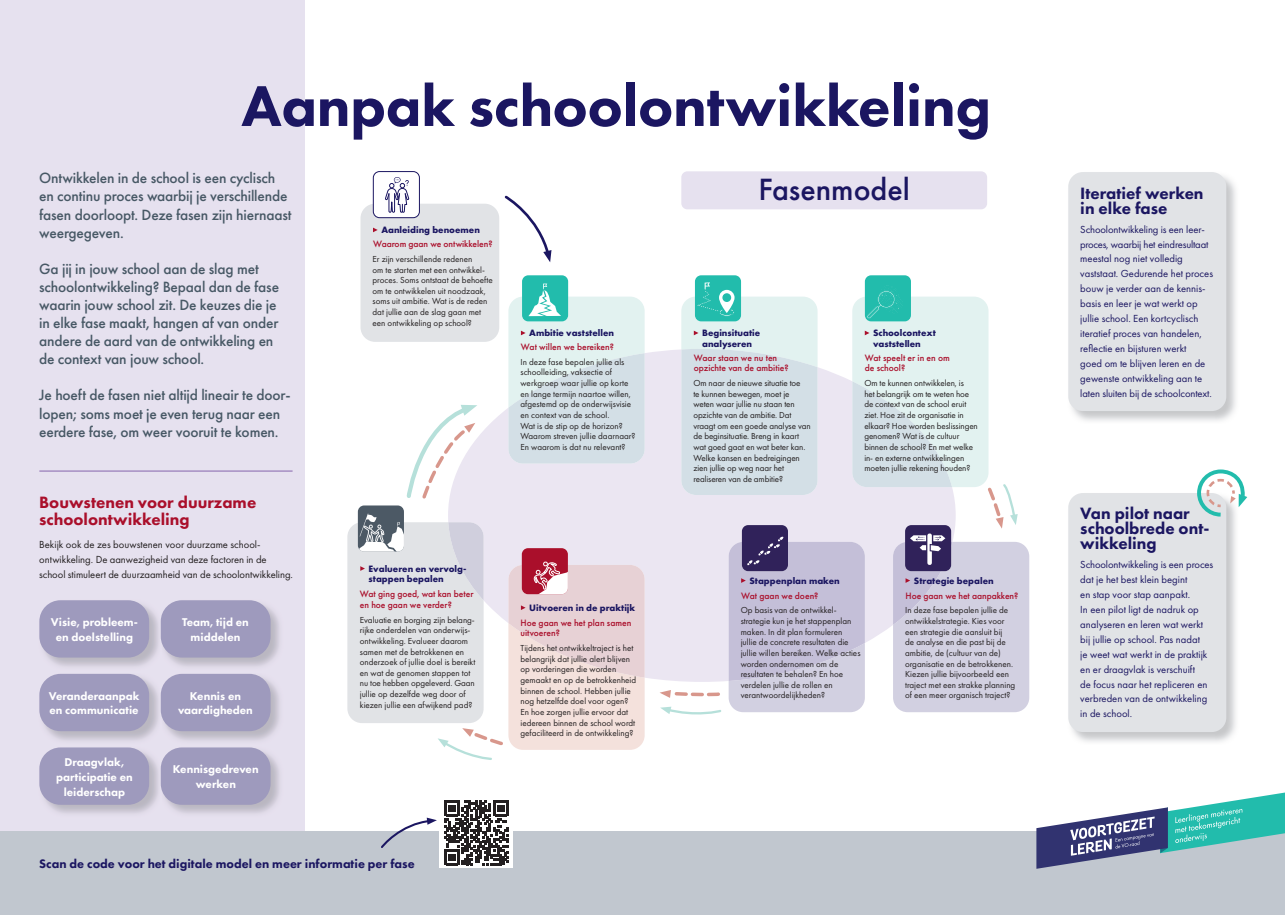
<style>
.page{position:relative;width:1285px;height:915px;background:#fff}
.page>*{position:absolute;margin:0;border:0;box-sizing:border-box;transform-origin:0 0}
.t1{font:800 59.55px "Futura PT";letter-spacing:-.005em;color:#1b1661}
.t2{font:500 31.88px "Futura PT";color:#1b1661}
.t3{font:800 17.02px/14.9px "Futura PT";color:#1b1661}
.t4{font:800 17.02px/17px "Futura PT";color:#aa0f2b}
.t5{font:500 15.45px/18.1px "Futura PT";letter-spacing:-.01em;color:#475865}
.t6{font:800 12.75px "Futura PT";color:#1b1661}
.t7{font:800 11.7px/14.9px "Futura PT";color:#fff;text-align:center}
.t8{font:10.65px/14.9px "Futura PT";color:#1b1661}
.t9{font:10.65px/14.9px "Futura PT";letter-spacing:-.005em;color:#231f20}
.t10{font:500 9.6px/10.6px "Futura PT";color:#aa0f2b}
.t11{font:700 9.6px/10.6px "Futura PT";color:#1b1661}
.t12{font:9.07px/10.6px "Futura PT";color:#231f20}
</style>
<div class="page">
<div style="left:0;top:0;width:304px;height:914px;background:#e6e1ef"></div>
<img style="left:39px;top:600px;width:120px;height:67px">
<div style="left:39px;top:600px;width:110px;height:57px;background:#9e9abd;border-radius:21px"></div>
<img style="left:162px;top:600px;width:118px;height:67px">
<img style="left:160px;top:615px;width:2px;height:28px">
<div style="left:161px;top:600px;width:109px;height:57px;background:#9e9abd;border-radius:21px"></div>
<img style="left:43px;top:678px;width:116px;height:62px">
<div style="left:39px;top:673px;width:110px;height:58px;background:#9e9abd;border-radius:21px"></div>
<img style="left:162px;top:678px;width:118px;height:62px">
<img style="left:160px;top:688px;width:2px;height:29px">
<div style="left:161px;top:673px;width:109px;height:58px;background:#9e9abd;border-radius:21px"></div>
<img style="left:39px;top:752px;width:120px;height:62px">
<div style="left:39px;top:747px;width:110px;height:57px;background:#9e9abd;border-radius:21px"></div>
<img style="left:162px;top:751px;width:118px;height:63px">
<img style="left:160px;top:762px;width:2px;height:28px">
<div style="left:161px;top:747px;width:109px;height:57px;background:#9e9abd;border-radius:21px"></div>
<div style="left:644px;top:349px;width:15px;height:332px;background:#ebe6f2"></div>
<div style="left:360px;top:204px;width:139px;height:138px;background:#e1e3e6;border-radius:15px"></div>
<div style="left:373px;top:171px;width:46px;height:46px;background:#fff;border-radius:6px"></div>
<div style="left:373px;top:171px;width:46px;height:47px;border:1px solid #1b1661;border-radius:6px"></div>
<svg style="left:385px;top:177px;width:24px;height:35px"></svg>
<svg style="left:373px;top:227px;width:4px;height:5px"></svg>
<svg style="left:504px;top:195px;width:47px;height:67px"></svg>
<img style="left:1071px;top:172px;width:165px;height:249px">
<div style="left:1068px;top:172px;width:157px;height:239px;background:#e1e3e6;border-radius:15px"></div>
<img style="left:1068px;top:518px;width:168px;height:224px">
<div style="left:1068px;top:493px;width:157px;height:238px;background:#e1e3e6;border-radius:15px"></div>
<svg style="left:1197px;top:469px;width:49px;height:49px"></svg>
<div style="left:0;top:831px;width:1284px;height:83px;background:#c1c7cf"></div>
<svg style="left:1036px;top:792px;width:248px;height:76px"></svg>
<svg style="left:439px;top:800px;width:74px;height:67px"></svg>
<svg style="left:444px;top:800px;width:64px;height:64px"></svg>
<svg style="left:381px;top:817px;width:56px;height:31px"></svg>
<div style="left:681px;top:171px;width:305px;height:38px;background:#e6e1ef;border-radius:6px"></div>
<hr style="left:39px;top:470px;width:253px;height:1px;background:#8665ac">
<svg style="left:659px;top:275px;width:370px;height:440px"></svg>
<svg style="left:347px;top:275px;width:297px;height:485px"></svg>
<h1 class="t1" style="left:241px;top:69px;width:751px">Aanpak schoolontwikkeling</h1>
<h3 class="t5" style="left:39px;top:169px;width:254px">Ontwikkelen in de school is een cyclisch en continu proces waarbij je verschillende fasen doorloopt. Deze fasen zijn hiernaast weergegeven.</h3>
<h3 class="t5" style="left:39px;top:259px;width:241px">Ga jij in jouw school aan de slag met schoolontwikkeling? Bepaal dan de fase waarin jouw school zit. De keuzes die je in elke fase maakt, hangen af van onder andere de aard van de ontwikkeling en de context van jouw school.</h3>
<h3 class="t5" style="left:39px;top:386px;width:253px">Je hoeft de fasen niet altijd lineair te door&shy;lopen; soms moet je even terug naar een eerdere fase, om weer vooruit te komen.</h3>
<h2 class="t2" style="left:758px;top:170px;width:153px">Fasenmodel</h2>
<p class="t11" style="left:381px;top:224px;width:100px">Aanleiding benoemen</p>
<p class="t10" style="left:373px;top:238px;width:121px">Waarom gaan we ontwikkelen?</p>
<p class="t12" style="left:372px;top:253px;width:122px">Er zijn verschillende redenen<br>om te starten met een ontwikkel&shy;proces. Soms ontstaat de behoefte om te ontwikkelen uit noodzaak, soms uit ambitie. Wat is de reden dat jullie aan de slag gaan met een ontwikkeling op school?</p>
<p class="t11" style="left:529px;top:327px;width:86px">Ambitie vaststellen</p>
<p class="t10" style="left:521px;top:341px;width:94px">Wat willen we bereiken?</p>
<p class="t12" style="left:520px;top:356px;width:116px">In deze fase bepalen jullie als schoolleiding, vaksectie of werkgroep waar jullie op korte en lange termijn naartoe willen, afgestemd op de onderwijsvisie en context van de school.<br>Wat is de stip op de horizon?<br>Waarom streven jullie daarnaar?<br>En waarom is dat nu relevant?</p>
<p class="t11" style="left:873px;top:327px;width:64px">Schoolcontext vaststellen</p>
<p class="t10" style="left:864px;top:352px;width:87px">Wat speelt er in en om de school?</p>
<p class="t12" style="left:864px;top:377px;width:115px">Om te kunnen ontwikkelen, is<br>het belangrijk om te weten hoe de context van de school eruit ziet. Hoe zit de organisatie in elkaar? Hoe worden beslissingen genomen? Wat is de cultuur binnen de school? En met welke in- en externe ontwikkelingen moeten jullie rekening houden?</p>
<p class="t11" style="left:702px;top:327px;width:60px">Beginsituatie analyseren</p>
<p class="t10" style="left:693px;top:352px;width:96px">Waar staan we nu ten opzichte van de ambitie?</p>
<p class="t12" style="left:693px;top:377px;width:119px">Om naar de nieuwe situatie toe<br>te kunnen bewegen, moet je weten waar jullie nu staan ten opzichte van de ambitie. Dat vraagt om een goede analyse van de beginsituatie. Breng in kaart wat goed gaat en wat beter kan.<br>Welke kansen en bedreigingen zien jullie op weg naar het realiseren van de ambitie?</p>
<h3 class="t4" style="left:39px;top:493px;width:218px">Bouwstenen voor duurzame schoolontwikkeling</h3>
<p class="t9" style="left:39px;top:537px;width:255px">Bekijk ook de zes bouwstenen voor duurzame school&shy;ontwikkeling. De aanwezigheid van deze factoren in de school stimuleert de duurzaamheid van de schoolontwikkeling.</p>
<p class="t7" style="left:51px;top:614px;width:89px">Visie, probleem&shy;en doelstelling</p>
<p class="t7" style="left:182px;top:614px;width:68px">Team, tijd en middelen</p>
<p class="t7" style="left:49px;top:687px;width:92px;text-align:left">Veranderaanpak en communicatie</p>
<p class="t7" style="left:178px;top:687px;width:76px">Kennis en vaardigheden</p>
<p class="t7" style="left:56px;top:753px;width:78px">Draagvlak, participatie en leiderschap</p>
<p class="t7" style="left:173px;top:761px;width:87px">Kennisgedreven werken</p>
<p class="t11" style="left:368px;top:562px;width:99px">Evalueren en vervolg&shy;stappen bepalen</p>
<p class="t10" style="left:360px;top:588px;width:115px">Wat ging goed, wat kan beter en hoe gaan we verder?</p>
<p class="t12" style="left:360px;top:614px;width:117px">Evaluatie en borging zijn belang&shy;rijke onderdelen van onderwijs&shy;ontwikkeling. Evalueer daarom samen met de betrokkenen en onderzoek of jullie doel is bereikt en wat de genomen stappen tot nu toe hebben opgeleverd. Gaan jullie op dezelfde weg door of kiezen jullie een afwijkend pad?</p>
<h3 class="t6" style="left:39px;top:855px;width:377px">Scan de code voor het digitale model en meer informatie per fase</h3>
<p class="t11" style="left:529px;top:602px;width:107px">Uitvoeren in de praktijk</p>
<p class="t10" style="left:520px;top:617px;width:112px">Hoe gaan we het plan samen uitvoeren?</p>
<p class="t12" style="left:520px;top:642px;width:117px">Tijdens het ontwikkeltraject is het belangrijk dat jullie alert blijven op vorderingen die worden gemaakt en op de betrokkenheid binnen de school. Hebben jullie nog hetzelfde doel voor ogen?<br>En hoe zorgen jullie ervoor dat iedereen binnen de school wordt gefaciliteerd in de ontwikkeling?</p>
<p class="t11" style="left:749px;top:574px;width:92px">Stappenplan maken</p>
<p class="t10" style="left:741px;top:590px;width:79px">Wat gaan we doen?</p>
<p class="t12" style="left:740px;top:604px;width:121px">Op basis van de ontwikkel&shy;strategie kun je het stappenplan maken. In dit plan formuleren jullie de concrete resultaten die jullie willen bereiken. Welke acties worden ondernomen om de resultaten te behalen? En hoe verdelen jullie de rollen en verantwoordelijkheden?</p>
<p class="t11" style="left:913px;top:574px;width:81px">Strategie bepalen</p>
<p class="t10" style="left:905px;top:590px;width:114px">Hoe gaan we het aanpakken?</p>
<p class="t12" style="left:904px;top:604px;width:112px">In deze fase bepalen jullie de ontwikkelstrategie. Kies voor een strategie die aansluit bij<br>de analyse en die past bij de ambitie, de (cultuur van de) organisatie en de betrokkenen.<br>Kiezen jullie bijvoorbeeld een traject met een strakke planning of een meer organisch traject?</p>
<h3 class="t3" style="left:1080px;top:185px;width:125px">Iteratief werken in elke fase</h3>
<p class="t8" style="left:1080px;top:221px;width:134px">Schoolontwikkeling is een leer&shy;proces, waarbij het eindresultaat meestal nog niet volledig vaststaat. Gedurende het proces bouw je verder aan de kennis&shy;basis en leer je wat werkt op jullie school. Een kortcyclisch iteratief proces van handelen, reflectie en bijsturen werkt<br>goed om te blijven leren en de gewenste ontwikkeling aan te laten sluiten bij de schoolcontext.</p>
<h3 class="t3" style="left:1080px;top:506px;width:131px">Van pilot naar schoolbrede ont&shy;wikkeling</h3>
<p class="t8" style="left:1080px;top:557px;width:134px">Schoolontwikkeling is een proces dat je het best klein begint<br>en stap voor stap aanpakt.<br>In een pilot ligt de nadruk op analyseren en leren wat werkt bij jullie op school. Pas nadat<br>je weet wat werkt in de praktijk en er draagvlak is verschuift<br>de focus naar het repliceren en verbreden van de ontwikkeling in de school.</p>
</div>
